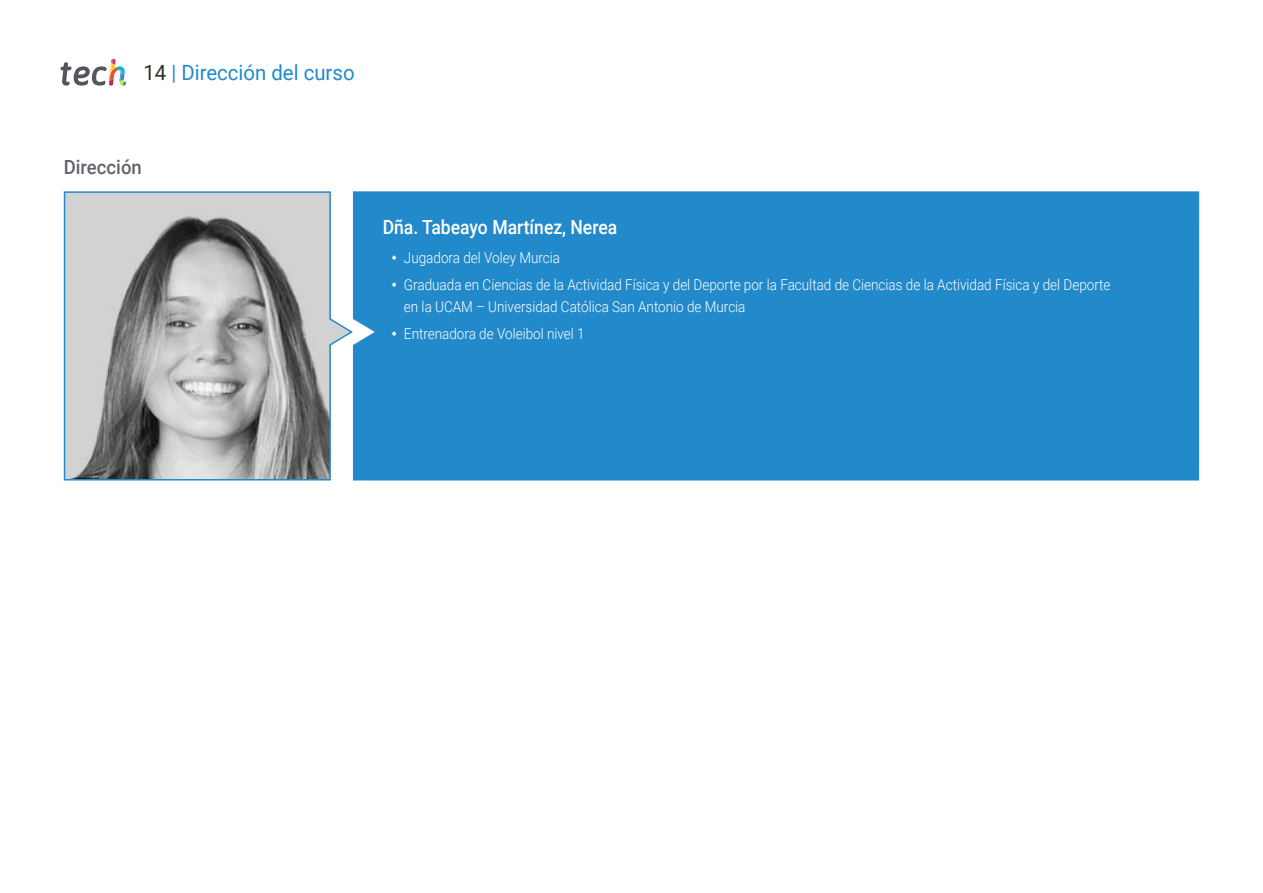
<style>
.page{position:relative;width:1263px;height:893px;background:#fff}
.page>*{position:absolute;margin:0;border:0;box-sizing:border-box;transform-origin:0 0}
.t1{font:21px "Roboto";color:#2289cb}
.t2{font:500 19.5px "Roboto";color:#fff;scale:.9 1}
.t3{font:500 19.5px "Roboto";color:#61646a;scale:.95 1}
.t4{font:300 15px/26.7px "Roboto";color:#fff;scale:.9 1}
.s1{color:#312e20}
</style>
<div class="page">
<svg style="left:63px;top:191px;width:291px;height:290px"></svg>
<div style="left:353px;top:191px;width:846px;height:289px;background:#2289cb"></div>
<svg style="left:61px;top:59px;width:65px;height:27px"></svg>
<svg style="left:392px;top:255px;width:5px;height:5px"></svg>
<svg style="left:392px;top:282px;width:5px;height:5px"></svg>
<svg style="left:392px;top:331px;width:5px;height:5px"></svg>
<h1 class="t1" style="left:144px;top:57px;width:213px"><span class="s1">14</span> | Dirección del curso</h1>
<h2 class="t3" style="left:64px;top:154px;width:84px">Dirección</h2>
<h2 class="t2" style="left:383px;top:213px;width:262px">Dña. Tabeayo Martínez, Nerea</h2>
<p class="t4" style="left:404px;top:244px;width:786px">Jugadora del Voley Murcia<br>Graduada en Ciencias de la Actividad Física y del Deporte por la Facultad de Ciencias de la Actividad Física y del Deporte</p>
<p class="t4" style="left:404px;top:293px;width:381px">en la UCAM – Universidad Católica San Antonio de Murcia<br>Entrenadora de Voleibol nivel 1</p>
</div>
